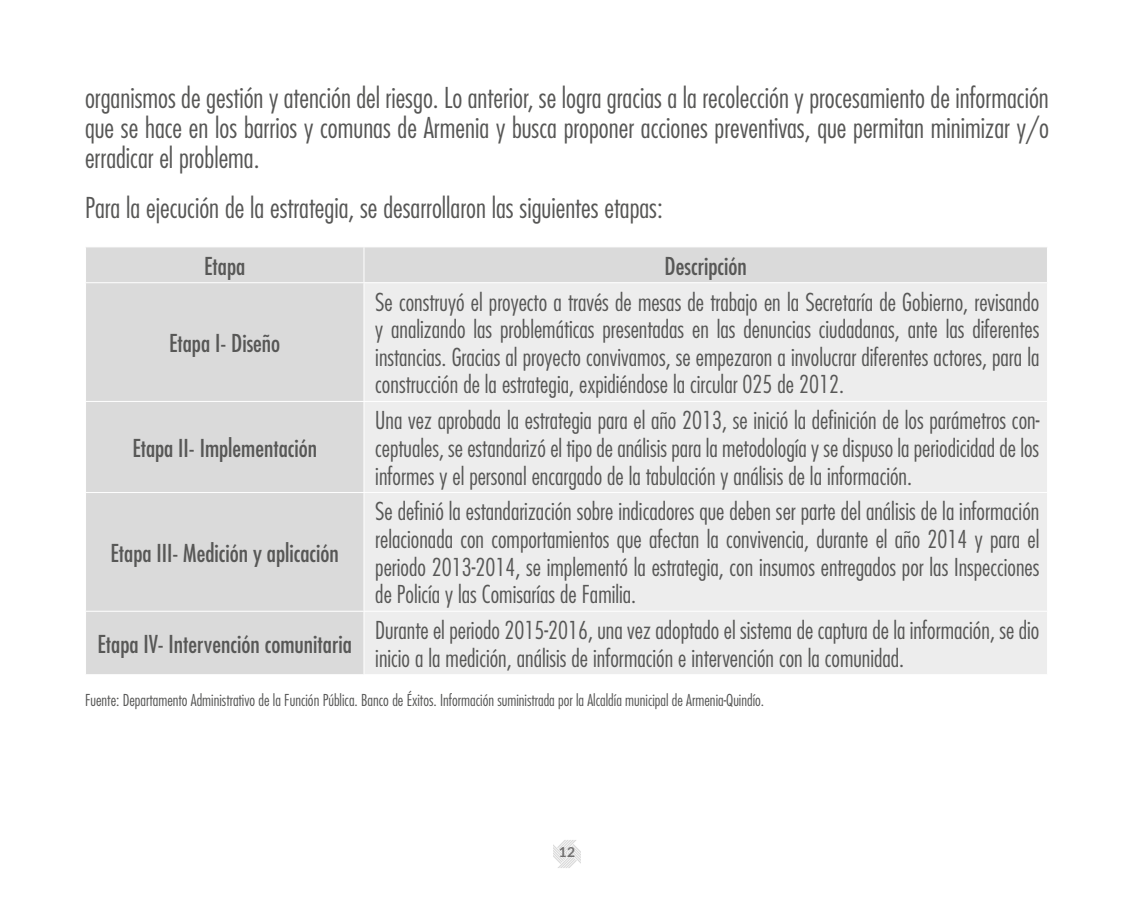
<style>
.page{position:relative;width:1134px;height:908px;background:#fff}
.page>*{position:absolute;margin:0;border:0;box-sizing:border-box;transform-origin:0 0}
.t1{font:300 condensed 28px/30px "Futura Std";color:#575756;text-align:justify}
.t2{font:300 condensed 24px/27.6px "Futura Std";color:#575756;text-align:justify}
.t3{font:condensed 24px "Futura Std";color:#575756}
.t4{font:300 condensed 16px "Futura Std";color:#575756}
.t5{font:700 13.8px "Lato";color:#706f6f}
</style>
<div class="page">
<svg style="left:553px;top:840px;width:28px;height:27px"></svg>
<div style="left:86px;top:247px;width:961px;height:427px;background:#dadada"></div>
<div style="left:364px;top:283px;width:683px;height:391px;background:#ededed"></div>
<hr style="left:85px;top:282px;width:279px;height:1px;background:#fff">
<hr style="left:85px;top:401px;width:279px;height:1px;background:#fff">
<hr style="left:85px;top:492px;width:279px;height:1px;background:#fff">
<hr style="left:85px;top:610px;width:279px;height:1px;background:#fff">
<hr style="left:363px;top:247px;width:1px;height:35px;background:#fff">
<hr style="left:363px;top:283px;width:1px;height:118px;background:#fff">
<hr style="left:363px;top:402px;width:1px;height:90px;background:#fff">
<hr style="left:363px;top:493px;width:1px;height:117px;background:#fff">
<hr style="left:363px;top:611px;width:1px;height:63px;background:#fff">
<hr style="left:364px;top:282px;width:684px;height:1px;background:#fff">
<hr style="left:364px;top:401px;width:684px;height:1px;background:#fff">
<hr style="left:364px;top:492px;width:684px;height:1px;background:#fff">
<hr style="left:364px;top:610px;width:684px;height:1px;background:#fff">
<p class="t1" style="left:85px;top:83px;width:965px">organismos de gestión y atención del riesgo. Lo anterior, se logra gracias a la recolección y procesamiento de información que se hace en los barrios y comunas de Armenia y busca proponer acciones preventivas, que permitan minimizar y/o erradicar el problema.</p>
<p class="t1" style="left:85px;top:193px;width:579px">Para la ejecución de la estrategia, se desarrollaron las siguientes etapas:</p>
<p class="t3" style="left:204px;top:251px;width:42px">Etapa</p>
<p class="t3" style="left:664px;top:251px;width:84px">Descripción</p>
<p class="t3" style="left:169px;top:328px;width:113px">Etapa I- Diseño</p>
<p class="t3" style="left:132px;top:433px;width:186px">Etapa II- Implementación</p>
<p class="t3" style="left:111px;top:538px;width:230px">Etapa III- Medición y aplicación</p>
<p class="t2" style="left:375px;top:288px;width:666px">Se construyó el proyecto a través de mesas de trabajo en la Secretaría de Gobierno, revisando y analizando las problemáticas presentadas en las denuncias ciudadanas, ante las diferentes instancias. Gracias al proyecto convivamos, se empezaron a involucrar diferentes actores, para la construcción de la estrategia, expidiéndose la circular 025 de 2012.</p>
<p class="t2" style="left:375px;top:406px;width:666px">Una vez aprobada la estrategia para el año 2013, se inició la definición de los parámetros con&shy;ceptuales, se estandarizó el tipo de análisis para la metodología y se dispuso la periodicidad de los informes y el personal encargado de la tabulación y análisis de la información.</p>
<p class="t2" style="left:375px;top:497px;width:666px">Se definió la estandarización sobre indicadores que deben ser parte del análisis de la información relacionada con comportamientos que afectan la convivencia, durante el año 2014 y para el periodo 2013-2014, se implementó la estrategia, con insumos entregados por las Inspecciones de Policía y las Comisarías de Familia.</p>
<p class="t2" style="left:375px;top:616px;width:666px">Durante el periodo 2015-2016, una vez adoptado el sistema de captura de la información, se dio inicio a la medición, análisis de información e intervención con la comunidad.</p>
<p class="t4" style="left:85px;top:690px;width:681px">Fuente: Departamento Administrativo de la Función Pública. Banco de Éxitos. Información suministrada por la Alcaldía municipal de Armenia-Quindío.</p>
<p class="t3" style="left:98px;top:629px;width:256px">Etapa IV- Intervención comunitaria</p>
<p class="t5" style="left:559px;top:841px;width:18px">12</p>
</div>
